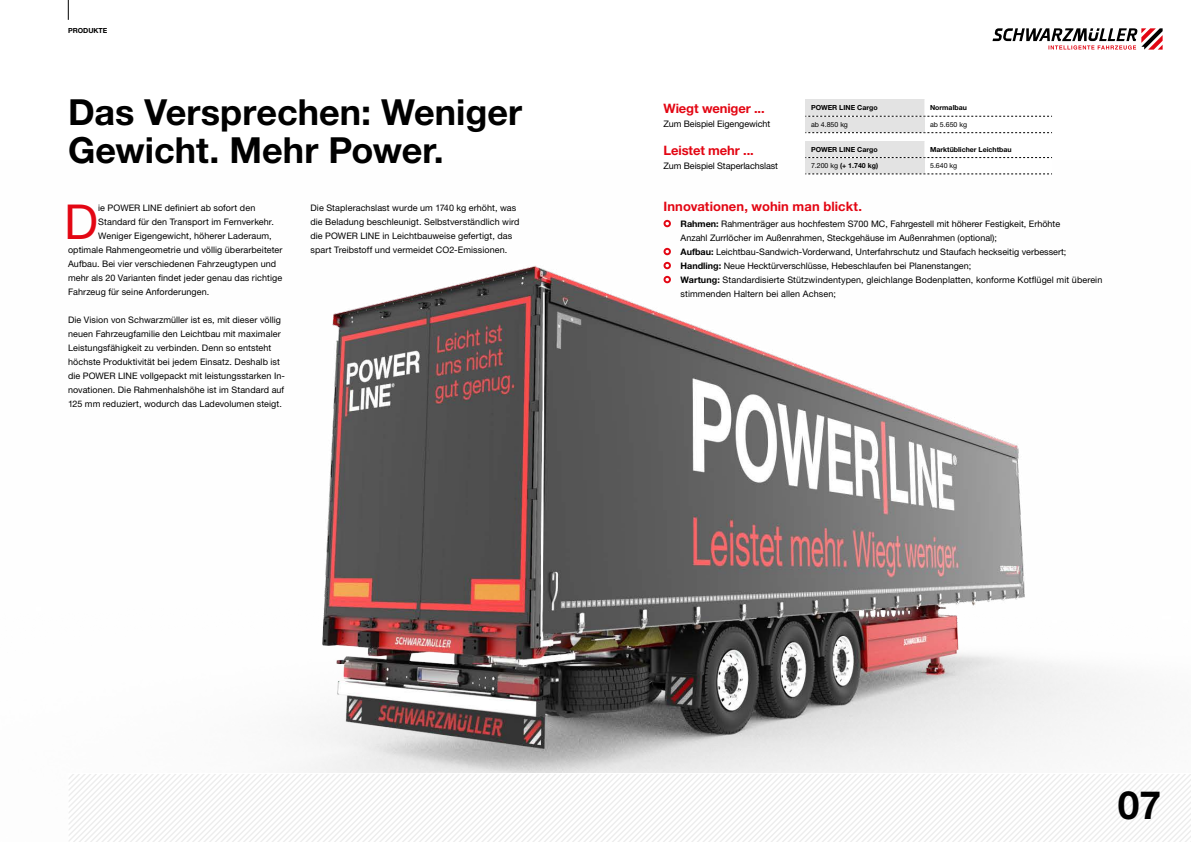
<style>
.page{position:relative;width:1191px;height:842px;background:#fff}
.page>*{position:absolute;margin:0;border:0;box-sizing:border-box;transform-origin:0 0}
.t1{font:48.2px "Helvetica Neue LT Pro";color:#e30613}
.t2{font:700 39px "Helvetica Neue LT Pro";color:#000}
.t3{font:700 36px/38px "Helvetica Neue LT Pro";color:#000}
.t4{font:700 13px "Helvetica Neue LT Pro";letter-spacing:-.01em;color:#e30613}
.t5{font:9px/14px "Helvetica Neue LT Pro";letter-spacing:.01em;color:#000}
.t6{font:9px "Helvetica Neue LT Pro";letter-spacing:-.01em;color:#000}
.t7{font:700 7px "Helvetica Neue LT Pro";color:#000}
.t8{font:7px "Helvetica Neue LT Pro";color:#000}
.s1{font-weight:400}
.s2{font-weight:700}
</style>
<div class="page">
<svg style="left:68px;top:0;width:1px;height:20px"></svg>
<svg style="left:992px;top:28px;width:170px;height:22px"></svg>
<img style="left:304px;top:219px;width:812px;height:554px">
<div style="left:663px;top:220px;width:8px;height:7px;border:2px solid #e30613;border-radius:50%"></div>
<div style="left:663px;top:248px;width:8px;height:7px;border:2px solid #e30613;border-radius:50%"></div>
<div style="left:663px;top:262px;width:8px;height:7px;border:2px solid #e30613;border-radius:50%"></div>
<div style="left:663px;top:276px;width:8px;height:7px;border:2px solid #e30613;border-radius:50%"></div>
<svg style="left:69px;top:774px;width:1122px;height:68px"></svg>
<svg style="left:805px;top:99px;width:247px;height:34px"></svg>
<svg style="left:805px;top:141px;width:247px;height:34px"></svg>
<p class="t7" style="left:68px;top:27px;width:41px">PRODUKTE</p>
<h3 class="t3" style="left:68px;top:92px;width:455px">Das Versprechen: Weniger<br>Gewicht. Mehr Power.</h3>
<h3 class="t4" style="left:663px;top:101px;width:103px">Wiegt weniger ...</h3>
<p class="t7" style="left:811px;top:103px;width:68px">POWER LINE Cargo</p>
<p class="t7" style="left:930px;top:103px;width:38px">Normalbau</p>
<p class="t8" style="left:811px;top:120px;width:38px">ab 4.850 kg</p>
<p class="t8" style="left:930px;top:120px;width:38px">ab 5.650 kg</p>
<p class="t7" style="left:811px;top:145px;width:68px">POWER LINE Cargo</p>
<p class="t7" style="left:930px;top:145px;width:83px">Marktüblicher Leichtbau</p>
<p class="t7" style="left:811px;top:161px;width:69px"><span class="s1">7.200 kg</span> (+ 1.740 kg)</p>
<p class="t8" style="left:930px;top:161px;width:29px">5.640 kg</p>
<p class="t6" style="left:663px;top:119px;width:108px">Zum Beispiel Eigengewicht</p>
<h3 class="t4" style="left:663px;top:143px;width:92px">Leistet mehr ...</h3>
<p class="t6" style="left:663px;top:161px;width:116px">Zum Beispiel Staperlachslast</p>
<h3 class="t4" style="left:663px;top:199px;width:200px">Innovationen, wohin man blickt.</h3>
<p class="t5" style="left:680px;top:217px;width:423px"><span class="s2">Rahmen:</span> Rahmenträger aus hochfestem S700 MC, Fahrgestell mit höherer Festigkeit, Erhöhte<br>Anzahl Zurrlöcher im Außenrahmen, Steckgehäuse im Außenrahmen (optional);<br><span class="s2">Aufbau:</span> Leichtbau-Sandwich-Vorderwand, Unterfahrschutz und Staufach heckseitig verbessert; <span class="s2">Handling:</span> Neue Hecktürverschlüsse, Hebeschlaufen bei Planenstangen;<br><span class="s2">Wartung:</span> Standardisierte Stützwindentypen, gleichlange Bodenplatten, konforme Kotflügel mit überein stimmenden Haltern bei allen Achsen;</p>
<h1 class="t1" style="left:64px;top:192px;width:35px">D</h1>
<p class="t5" style="left:98px;top:201px;width:159px">ie POWER LINE definiert ab sofort den</p>
<p class="t5" style="left:310px;top:201px;width:211px">Die Staplerachslast wurde um 1740 kg erhöht, was die Beladung beschleunigt. Selbstverständlich wird die POWER LINE in Leichtbauweise gefertigt, das spart Treibstoff und vermeidet CO2-Emissionen.</p>
<p class="t5" style="left:98px;top:215px;width:177px">Standard für den Transport im Fernverkehr.</p>
<p class="t5" style="left:98px;top:229px;width:175px">Weniger Eigengewicht, höherer Laderaum,</p>
<p class="t5" style="left:68px;top:243px;width:216px">optimale Rahmengeometrie und völlig überarbeiteter</p>
<p class="t5" style="left:68px;top:257px;width:210px">Aufbau. Bei vier verschiedenen Fahrzeugtypen und</p>
<p class="t5" style="left:68px;top:271px;width:216px">mehr als 20 Varianten findet jeder genau das richtige</p>
<p class="t5" style="left:68px;top:285px;width:143px">Fahrzeug für seine Anforderungen.</p>
<p class="t5" style="left:68px;top:313px;width:218px">Die Vision von Schwarzmüller ist es, mit dieser völlig neuen Fahrzeugfamilie den Leichtbau mit maximaler Leistungsfähigkeit zu verbinden. Denn so entsteht höchste Produktivität bei jedem Einsatz. Deshalb ist die POWER LINE vollgepackt mit leistungsstarken In&shy;novationen. Die Rahmenhalshöhe ist im Standard auf 125 mm reduziert, wodurch das Ladevolumen steigt.</p>
<h2 class="t2" style="left:1117px;top:781px;width:45px">07</h2>
</div>
